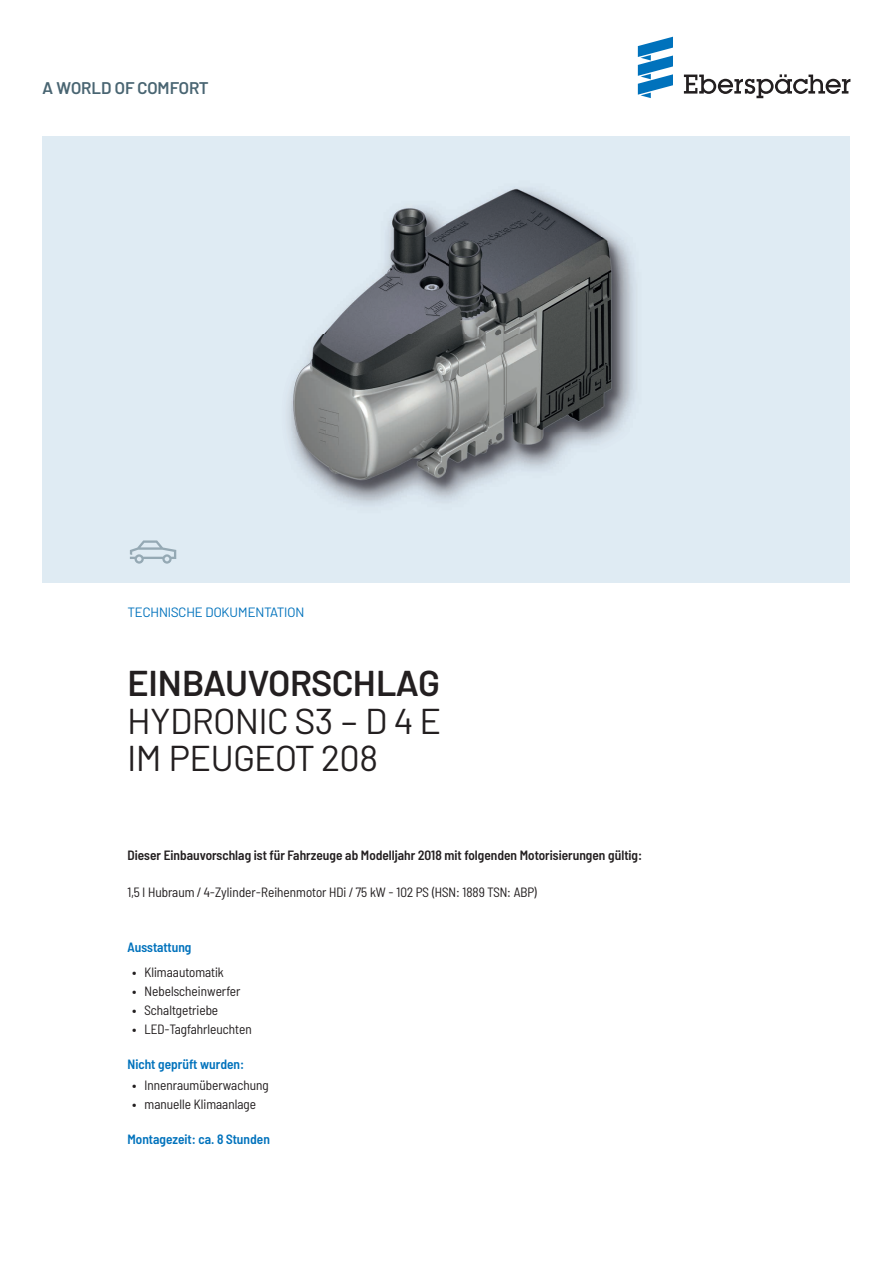
<style>
.page{position:relative;width:893px;height:1263px;background:#fff}
.page>*{position:absolute;margin:0;border:0;box-sizing:border-box;transform-origin:0 0}
.t1{font:36px/37.5px "Barlow";color:#231f20}
.t2{font:600 36px "Barlow";color:#231f20}
.t3{font:600 16.95px "Barlow";color:#496572}
.t4{font:semi-condensed 13.5px "Barlow";color:#231f20}
.t5{font:600 semi-condensed 13.5px "Barlow";color:#231f20}
.t6{font:600 semi-condensed 13.5px "Barlow";color:#0072bc}
.t7{font:13.5px "Barlow";color:#0072bc}
.s1{font-weight:600;font-stretch:normal}
</style>
<div class="page">
<div style="left:43px;top:136px;width:807px;height:447px;background:#dfebf3"></div>
<img style="left:176px;top:188px;width:459px;height:371px">
<svg style="left:130px;top:540px;width:46px;height:24px"></svg>
<svg style="left:684px;top:74px;width:166px;height:24px"></svg>
<svg style="left:638px;top:37px;width:35px;height:61px"></svg>
<p class="t3" style="left:43px;top:75px;width:167px">A WORLD OF COMFORT</p>
<p class="t7" style="left:128px;top:602px;width:178px">TECHNISCHE DOKUMENTATION</p>
<h1 class="t2" style="left:128px;top:657px;width:314px">EINBAUVORSCHLAG</h1>
<h1 class="t1" style="left:128px;top:699px;width:315px">HYDRONIC S3 – D 4 E<br>IM PEUGEOT 208</h1>
<p class="t5" style="left:128px;top:845px;width:516px">Dieser Einbauvorschlag ist für Fahrzeuge ab Modelljahr 2018 mit folgenden Motorisierungen gültig:</p>
<p class="t4" style="left:128px;top:882px;width:411px">1,5 l Hubraum / 4-Zylinder-Reihenmotor HDi / 75 kW - 102 PS (HSN: 1889 TSN: ABP)</p>
<p class="t6" style="left:128px;top:937px;width:65px">Ausstattung</p>
<p class="t4" style="left:132px;top:963px;width:93px"><span class="s1">•</span> Klimaautomatik</p>
<p class="t4" style="left:132px;top:981px;width:110px"><span class="s1">•</span> Nebelscheinwerfer</p>
<p class="t4" style="left:132px;top:1000px;width:88px"><span class="s1">•</span> Schaltgetriebe</p>
<p class="t4" style="left:132px;top:1019px;width:121px"><span class="s1">•</span> LED-Tagfahrleuchten</p>
<p class="t6" style="left:128px;top:1055px;width:118px">Nicht geprüft wurden:</p>
<p class="t4" style="left:132px;top:1075px;width:138px"><span class="s1">•</span> Innenraumüberwachung</p>
<p class="t4" style="left:132px;top:1094px;width:126px"><span class="s1">•</span> manuelle Klimaanlage</p>
<p class="t6" style="left:128px;top:1130px;width:144px">Montagezeit: ca. 8 Stunden</p>
</div>
